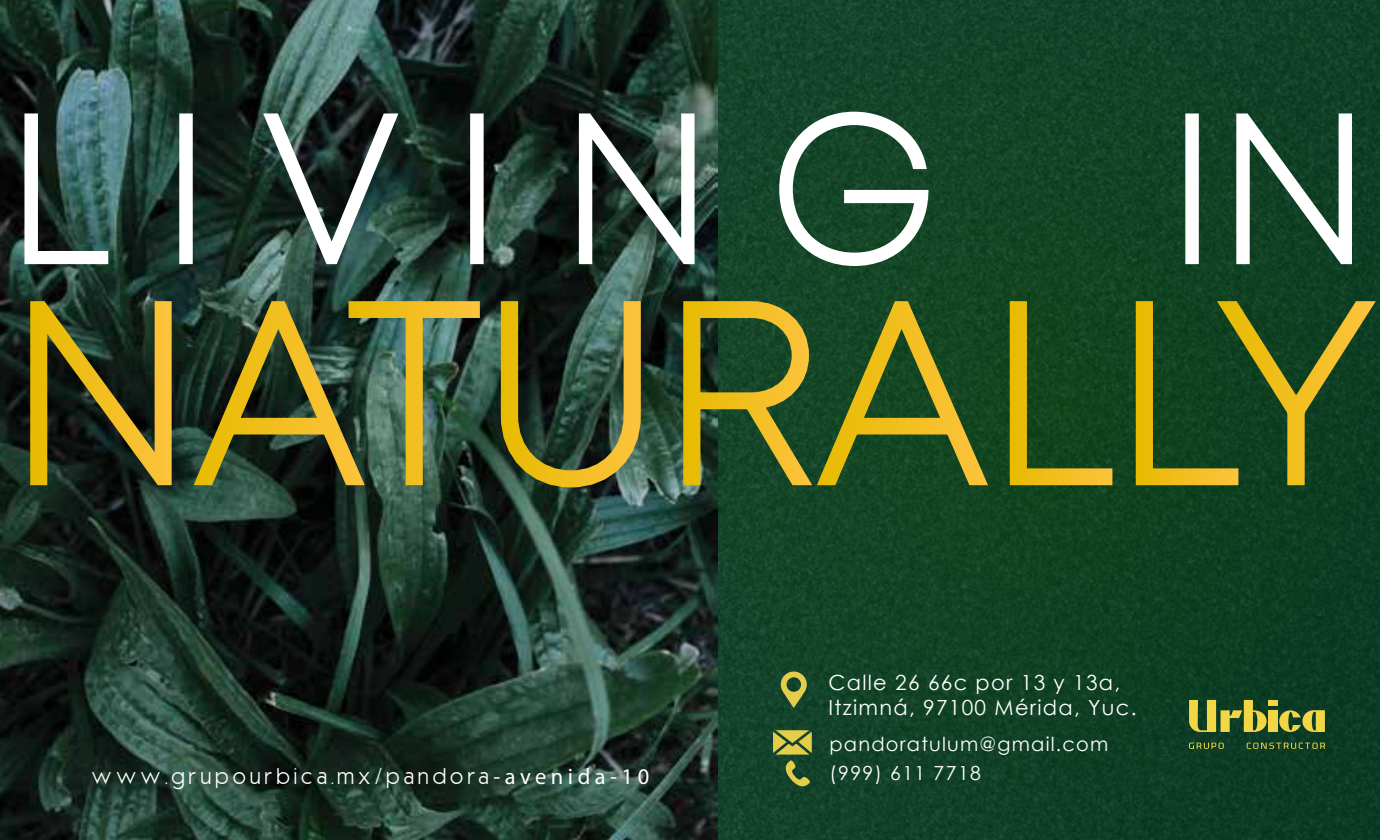
<style>
.page{position:relative;width:1380px;height:840px;background:#fff}
.page>*{position:absolute;margin:0;border:0;box-sizing:border-box;transform-origin:0 0}
.t1{font:22.5px "Almaz Demo";letter-spacing:.2em;color:#fff}
.t2{font:20.93px/25px "Century Gothic";letter-spacing:.06em;color:#fff}
.t3{font:19.35px "Century Gothic";letter-spacing:.06em;color:#fff}
.s1{font-family:"Myriad Pro"}
</style>
<div class="page">
<div style="left:694px;top:0;width:686px;height:840px;background:#114226"></div>
<img style="left:0;top:0;width:717px;height:840px">
<div style="left:1267px;top:710px;width:10px;height:22px;background:#f1d646"></div>
<svg style="left:1279px;top:710px;width:45px;height:22px"></svg>
<svg style="left:1189px;top:700px;width:77px;height:32px"></svg>
<svg style="left:1189px;top:742px;width:34px;height:6px"></svg>
<svg style="left:1246px;top:742px;width:79px;height:6px"></svg>
<div style="left:1267px;top:700px;width:10px;height:5px;background:#f1d646"></div>
<svg style="left:773px;top:730px;width:38px;height:24px"></svg>
<svg style="left:785px;top:760px;width:25px;height:26px"></svg>
<svg style="left:780px;top:671px;width:27px;height:37px"></svg>
<svg style="left:21px;top:110px;width:91px;height:157px"></svg>
<div style="left:179px;top:113px;width:14px;height:151px;border:7px solid #fff"></div>
<svg style="left:258px;top:108px;width:144px;height:160px"></svg>
<svg style="left:575px;top:108px;width:123px;height:161px"></svg>
<svg style="left:776px;top:108px;width:156px;height:161px"></svg>
<div style="left:1185px;top:113px;width:13px;height:151px;border:7px solid #fff"></div>
<svg style="left:1233px;top:108px;width:122px;height:161px"></svg>
<svg style="left:26px;top:293px;width:150px;height:200px;background:#58521c"></svg>
<svg style="left:187px;top:295px;width:297px;height:194px;background:#566034"></svg>
<svg style="left:496px;top:297px;width:149px;height:195px;background:#595d2f"></svg>
<svg style="left:679px;top:295px;width:316px;height:194px"></svg>
<svg style="left:1005px;top:297px;width:112px;height:192px"></svg>
<svg style="left:1131px;top:297px;width:249px;height:192px"></svg>
<p class="t1" style="left:92px;top:765px;width:558px">www.grupourbica.mx/pandora<span class="s1">-avenida-10</span></p>
<p class="t2" style="left:828px;top:669px;width:309px">Calle 26 66c por 13 y 13a,<br>Itzimná, 97100 Mérida, Yuc.</p>
<p class="t3" style="left:829px;top:730px;width:280px">pandoratulum@gmail.com</p>
<p class="t3" style="left:829px;top:759px;width:153px">(999) 611 7718</p>
</div>
